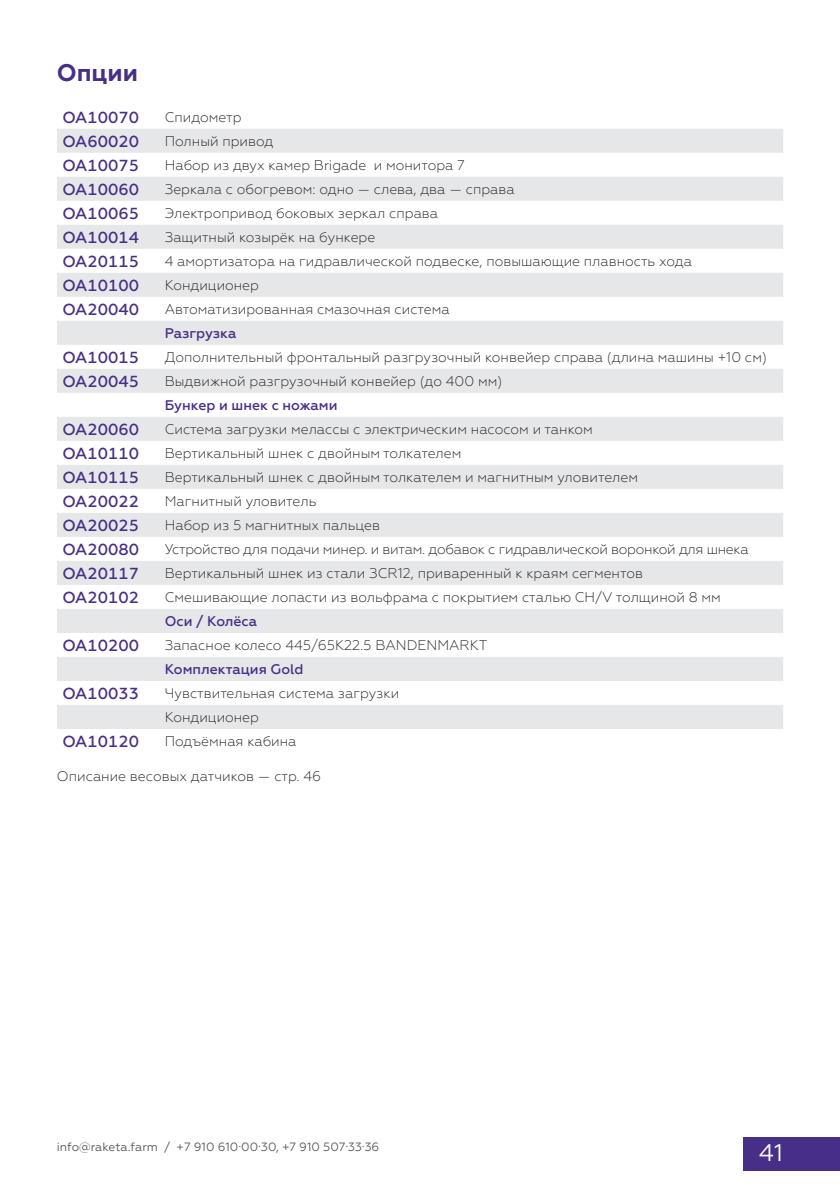
<style>
.page{position:relative;width:840px;height:1191px;background:#fff}
.page>*{position:absolute;margin:0;border:0;box-sizing:border-box;transform-origin:0 0}
.t1{font:700 24px "Geometria";color:#472f87}
.t2{font:24px "Geometria";color:#fff}
.t3{font:500 16px "Geometria";color:#472f87}
.t4{font:300 14px/24px "Geometria";color:#231f20}
.t5{font:300 14px "Geometria";letter-spacing:-.02em;color:#231f20}
.t6{font:500 14px "Geometria";color:#472f87}
.t7{font:12px "Geometria";color:#57585a}
</style>
<div class="page">
<div style="left:742px;top:1137px;width:97px;height:33px;background:#472f87"></div>
<svg style="left:57px;top:129px;width:725px;height:600px;fill:#e6e7e9"></svg>
<h1 class="t1" style="left:57px;top:58px;width:83px">Опции</h1>
<p class="t3" style="left:63px;top:108px;width:78px">ОА10070</p>
<p class="t4" style="left:165px;top:105px;width:78px">Спидометр</p>
<p class="t3" style="left:63px;top:132px;width:78px">ОА60020</p>
<p class="t4" style="left:165px;top:129px;width:110px">Полный привод</p>
<p class="t3" style="left:63px;top:156px;width:78px">ОА10075</p>
<p class="t4" style="left:165px;top:153px;width:301px">Набор из двух камер Brigade и монитора 7</p>
<p class="t3" style="left:63px;top:180px;width:78px">ОА10060</p>
<p class="t4" style="left:165px;top:177px;width:351px">Зеркала с обогревом: одно — слева, два — справа</p>
<p class="t3" style="left:63px;top:204px;width:78px">ОА10065</p>
<p class="t4" style="left:165px;top:201px;width:275px">Электропривод боковых зеркал справа</p>
<p class="t3" style="left:63px;top:228px;width:78px">ОА10014</p>
<p class="t4" style="left:165px;top:225px;width:212px">Защитный козырёк на бункере</p>
<p class="t3" style="left:63px;top:252px;width:78px">ОА20115</p>
<p class="t4" style="left:165px;top:249px;width:528px">4 амортизатора на гидравлической подвеске, повышающие плавность хода</p>
<p class="t3" style="left:63px;top:276px;width:78px">ОА10100</p>
<p class="t4" style="left:165px;top:273px;width:96px">Кондиционер</p>
<p class="t3" style="left:63px;top:300px;width:78px">ОА20040</p>
<p class="t4" style="left:165px;top:297px;width:286px">Автоматизированная смазочная система</p>
<p class="t6" style="left:165px;top:325px;width:73px">Разгрузка</p>
<p class="t3" style="left:63px;top:348px;width:78px">ОА10015</p>
<p class="t4" style="left:165px;top:345px;width:603px">Дополнительный фронтальный разгрузочный конвейер справа (длина машины +10 см)</p>
<p class="t3" style="left:63px;top:372px;width:78px">ОА20045</p>
<p class="t4" style="left:165px;top:369px;width:339px">Выдвижной разгрузочный конвейер (до 400 мм)</p>
<p class="t6" style="left:165px;top:397px;width:174px">Бункер и шнек с ножами</p>
<p class="t3" style="left:63px;top:420px;width:78px">ОА20060</p>
<p class="t4" style="left:165px;top:417px;width:429px">Система загрузки мелассы с электрическим насосом и танком</p>
<p class="t3" style="left:63px;top:444px;width:78px">ОА10110</p>
<p class="t4" style="left:165px;top:441px;width:298px">Вертикальный шнек с двойным толкателем</p>
<p class="t3" style="left:63px;top:468px;width:78px">ОА10115</p>
<p class="t4" style="left:165px;top:465px;width:474px">Вертикальный шнек с двойным толкателем и магнитным уловителем</p>
<p class="t3" style="left:63px;top:492px;width:78px">ОА20022</p>
<p class="t4" style="left:165px;top:489px;width:153px">Магнитный уловитель</p>
<p class="t3" style="left:63px;top:516px;width:78px">ОА20025</p>
<p class="t4" style="left:165px;top:513px;width:217px">Набор из 5 магнитных пальцев</p>
<p class="t3" style="left:63px;top:540px;width:78px">ОА20080</p>
<p class="t5" style="left:165px;top:541px;width:585px">Устройство для подачи минер. и витам. добавок с гидравлической воронкой для шнека</p>
<p class="t3" style="left:63px;top:564px;width:78px">ОА20117</p>
<p class="t4" style="left:165px;top:561px;width:479px">Вертикальный шнек из стали ЗCR12, приваренный к краям сегментов</p>
<p class="t3" style="left:63px;top:588px;width:78px">ОА20102</p>
<p class="t4" style="left:165px;top:585px;width:557px">Смешивающие лопасти из вольфрама с покрытием сталью CH/V толщиной 8 мм</p>
<p class="t6" style="left:165px;top:613px;width:94px">Оси / Колёса</p>
<p class="t3" style="left:63px;top:636px;width:78px">ОА10200</p>
<p class="t4" style="left:165px;top:633px;width:324px">Запасное колесо 445/65К22.5 BANDENMARKT</p>
<p class="t6" style="left:165px;top:661px;width:140px">Комплектация Gold</p>
<p class="t3" style="left:63px;top:684px;width:78px">ОА10033</p>
<p class="t4" style="left:165px;top:681px;width:236px">Чувствительная система загрузки<br>Кондиционер</p>
<p class="t3" style="left:63px;top:732px;width:78px">ОА10120</p>
<p class="t4" style="left:165px;top:729px;width:133px">Подъёмная кабина</p>
<p class="t4" style="left:57px;top:764px;width:265px">Описание весовых датчиков — стр. 46</p>
<p class="t7" style="left:57px;top:1140px;width:324px">info@raketa.farm / +7 910 610·00·30, +7 910 507·33·36</p>
<h1 class="t2" style="left:758px;top:1139px;width:26px">41</h1>
</div>
